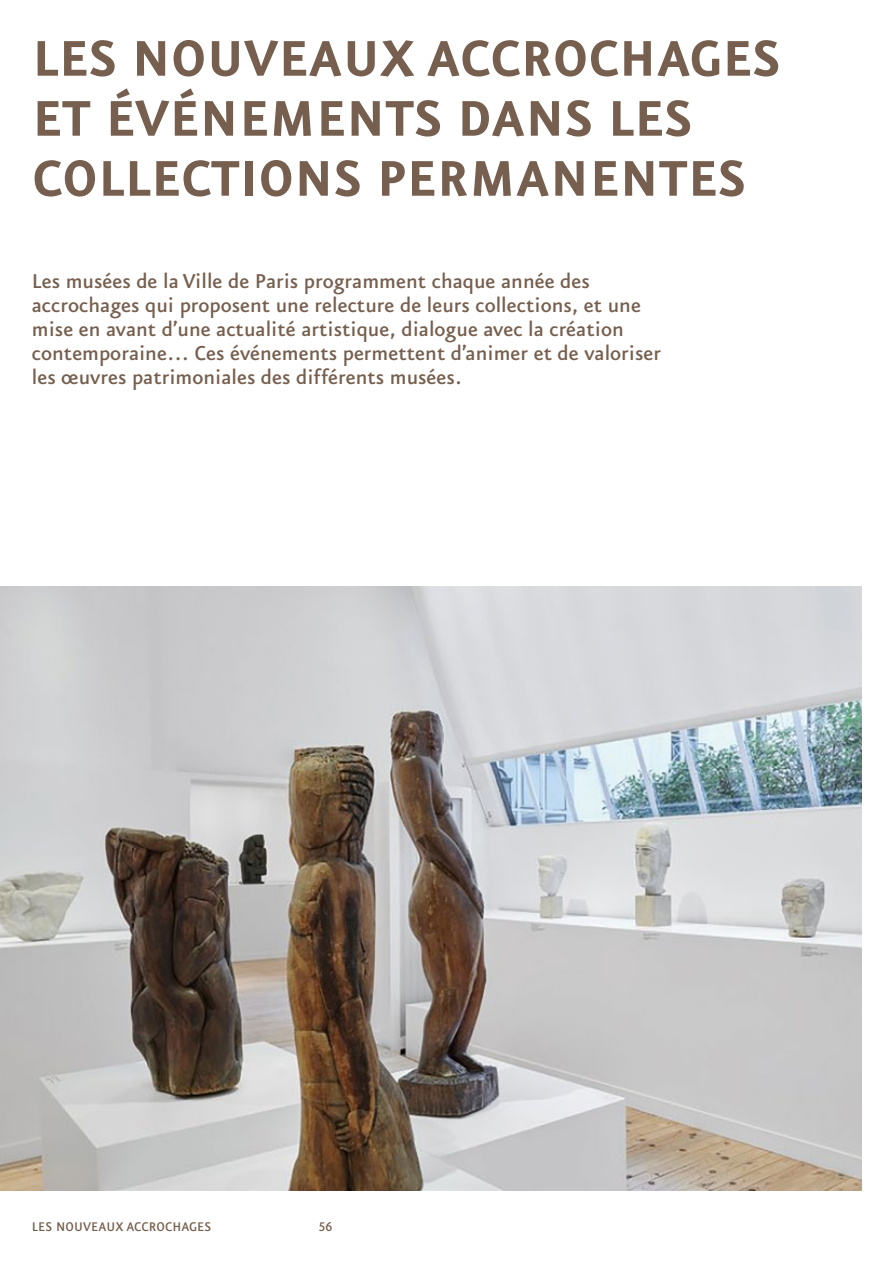
<style>
.page{position:relative;width:893px;height:1263px;background:#fff}
.page>*{position:absolute;margin:0;border:0;box-sizing:border-box;transform-origin:0 0}
.t1{font:700 60px/60px "Eureka Sans Pro";letter-spacing:.01em;color:#765f4e}
.t2{font:500 24px/24px "Eureka Sans Pro";color:#765f4e}
.t3{font:500 15px "Eureka Sans Pro";letter-spacing:.01em;color:#765f4e}
</style>
<div class="page">
<hr style="left:892px;top:0;width:1px;height:1263px;background:#765f4e">
<img style="left:0;top:586px;width:861px;height:605px">
<h1 class="t1" style="left:32px;top:27px;width:749px">LES NOUVEAUX ACCROCHAGES<br>ET ÉVÉNEMENTS DANS LES<br>COLLECTIONS PERMANENTES</h1>
<p class="t2" style="left:32px;top:269px;width:631px">Les musées de la Ville de Paris programment chaque année des accrochages qui proposent une relecture de leurs collections, et une mise en avant d’une actualité artistique, dialogue avec la création contemporaine… Ces événements permettent d’animer et de valoriser les œuvres patrimoniales des différents musées.</p>
<p class="t3" style="left:32px;top:1218px;width:181px">LES NOUVEAUX ACCROCHAGES</p>
<p class="t3" style="left:319px;top:1218px;width:15px">56</p>
</div>
